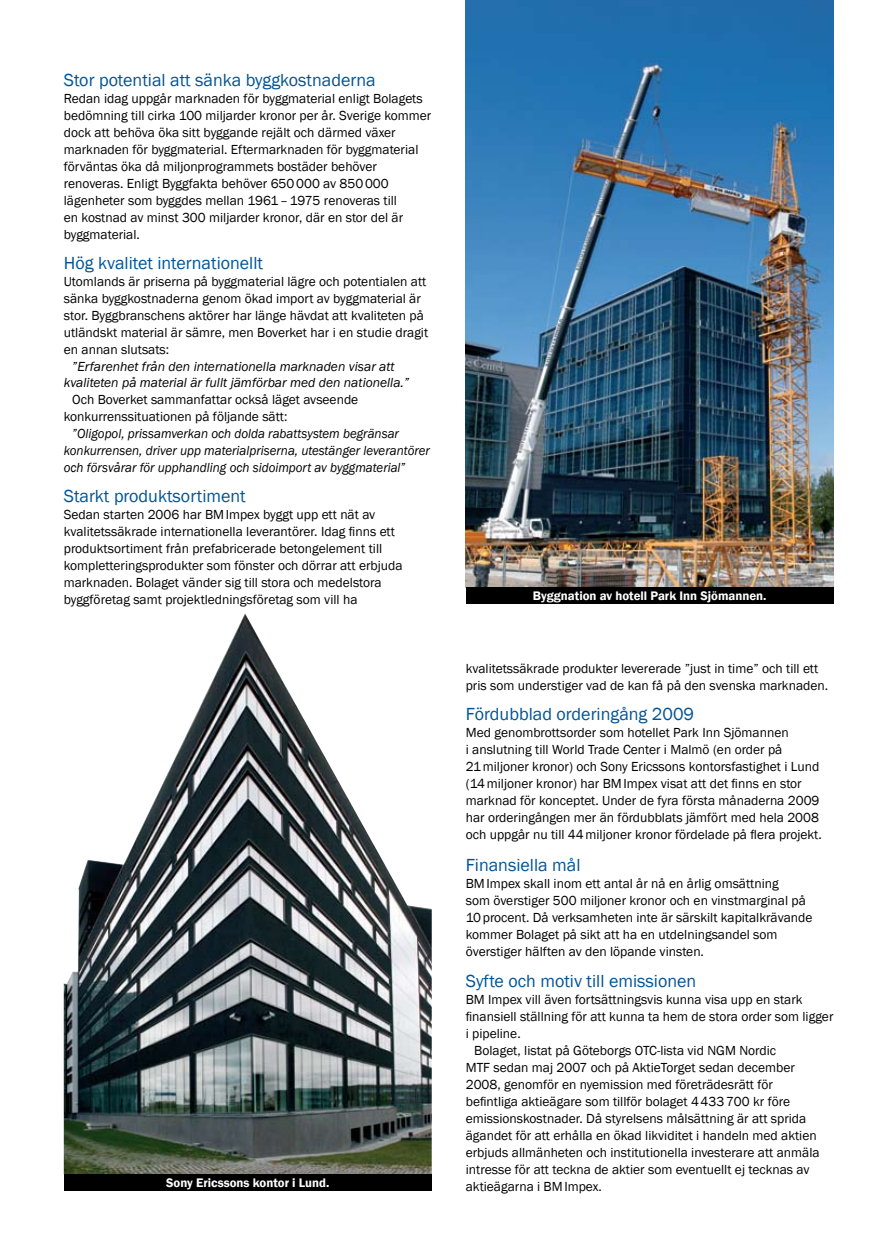
<style>
.page{position:relative;width:872px;height:1242px;background:#fff}
.page>*{position:absolute;margin:0;border:0;box-sizing:border-box;transform-origin:0 0}
.t1{font:18px "Franklin Gothic";color:#005496}
.t2{font:13.5px/17px "Franklin Gothic";color:#000}
.t3{font:italic 13.5px/17px "Franklin Gothic";color:#000;scale:.96 1}
.t4{font:italic 13.5px/17px "Franklin Gothic";color:#000;text-align:center}
.t5{font:600 12.75px "Franklin Gothic";color:#fff}
</style>
<div class="page">
<img style="left:64px;top:613px;width:368px;height:561px">
<img style="left:466px;top:0;width:367px;height:587px">
<div style="left:466px;top:587px;width:367px;height:17px;background:#000"></div>
<div style="left:64px;top:1174px;width:368px;height:17px;background:#000"></div>
<h1 class="t1" style="left:64px;top:69px;width:313px">Stor potential att sänka byggkostnaderna</h1>
<p class="t2" style="left:64px;top:90px;width:369px">Redan idag uppgår marknaden för byggmaterial enligt Bolagets bedömning till cirka 100 miljarder kronor per år. Sverige kommer dock att behöva öka sitt byggande rejält och därmed växer marknaden för byggmaterial. Eftermarknaden för byggmaterial förväntas öka då miljonprogrammets bostäder behöver renoveras. Enligt Byggfakta behöver 650000 av 850000 lägenheter som byggdes mellan 1961–1975 renoveras till<br>en kostnad av minst 300 miljarder kronor, där en stor del är byggmaterial.</p>
<h1 class="t1" style="left:64px;top:252px;width:201px">Hög kvalitet internationellt</h1>
<p class="t2" style="left:64px;top:273px;width:366px">Utomlands är priserna på byggmaterial lägre och potentialen att sänka byggkostnaderna genom ökad import av byggmaterial är stor. Byggbranschens aktörer har länge hävdat att kvaliteten på utländskt material är sämre, men Boverket har i en studie dragit en annan slutsats:</p>
<p class="t4" style="left:64px;top:358px;width:347px">”Erfarenhet från den internationella marknaden visar att kvaliteten på material är fullt jämförbar med den nationella.”</p>
<p class="t2" style="left:64px;top:392px;width:296px;text-indent:9px">Och Boverket sammanfattar också läget avseende konkurrenssituationen på följande sätt:</p>
<p class="t3" style="left:64px;top:425px;width:383px;text-indent:9px">”Oligopol, prissamverkan och dolda rabattsystem begränsar konkurrensen, driver upp materialpriserna, utestänger leverantörer och försvårar för upphandling och sidoimport av byggmaterial”</p>
<h1 class="t1" style="left:64px;top:485px;width:183px">Starkt produktsortiment</h1>
<p class="t2" style="left:64px;top:506px;width:340px">Sedan starten 2006 har BMImpex byggt upp ett nät av kvalitetssäkrade internationella leverantörer. Idag finns ett produktsortiment från prefabricerade betongelement till kompletteringsprodukter som fönster och dörrar att erbjuda marknaden. Bolaget vänder sig till stora och medelstora byggföretag samt projektledningsföretag som vill ha</p>
<p class="t5" style="left:166px;top:1174px;width:165px">Sony Ericssons kontor i Lund.</p>
<p class="t5" style="left:533px;top:588px;width:235px">Byggnation av hotell Park Inn Sjömannen.</p>
<p class="t2" style="left:466px;top:660px;width:364px">kvalitetssäkrade produkter levererade ”just in time” och till ett pris som understiger vad de kan få på den svenska marknaden.</p>
<h1 class="t1" style="left:466px;top:703px;width:230px">Fördubblad orderingång 2009</h1>
<p class="t2" style="left:466px;top:724px;width:357px">Med genombrottsorder som hotellet Park Inn Sjömannen<br>i anslutning till World Trade Center i Malmö (en order på 21miljoner kronor) och Sony Ericssons kontorsfastighet i Lund (14miljoner kronor) har BMImpex visat att det finns en stor marknad för konceptet. Under de fyra första månaderna 2009 har orderingången mer än fördubblats jämfört med hela 2008 och uppgår nu till 44miljoner kronor fördelade på flera projekt.</p>
<h1 class="t1" style="left:466px;top:853px;width:116px">Finansiella mål</h1>
<p class="t2" style="left:466px;top:875px;width:348px">BMImpex skall inom ett antal år nå en årlig omsättning<br>som överstiger 500 miljoner kronor och en vinstmarginal på 10procent. Då verksamheten inte är särskilt kapitalkrävande kommer Bolaget på sikt att ha en utdelningsandel som överstiger hälften av den löpande vinsten.</p>
<h1 class="t1" style="left:466px;top:970px;width:232px">Syfte och motiv till emissionen</h1>
<p class="t2" style="left:466px;top:991px;width:338px">BM Impex vill även fortsättningsvis kunna visa upp en stark</p>
<p class="t2" style="left:466px;top:1008px;width:369px">finansiell ställning för att kunna ta hem de stora order som ligger</p>
<p class="t2" style="left:466px;top:1025px;width:56px">i pipeline.</p>
<p class="t2" style="left:474px;top:1042px;width:303px">Bolaget, listat på Göteborgs OTC-lista vid NGM Nordic</p>
<p class="t2" style="left:466px;top:1059px;width:330px">MTF sedan maj 2007 och på AktieTorget sedan december</p>
<p class="t2" style="left:466px;top:1076px;width:309px">2008, genomför en nyemission med företrädesrätt för</p>
<p class="t2" style="left:466px;top:1093px;width:326px">befintliga aktieägare som tillför bolaget 4433700 kr före</p>
<p class="t2" style="left:466px;top:1110px;width:342px">emissionskostnader. Då styrelsens målsättning är att sprida</p>
<p class="t2" style="left:466px;top:1127px;width:352px">ägandet för att erhålla en ökad likviditet i handeln med aktien</p>
<p class="t2" style="left:466px;top:1144px;width:355px">erbjuds allmänheten och institutionella investerare att anmäla</p>
<p class="t2" style="left:466px;top:1161px;width:345px">intresse för att teckna de aktier som eventuellt ej tecknas av</p>
<p class="t2" style="left:466px;top:1178px;width:137px">aktieägarna i BMImpex.</p>
</div>
